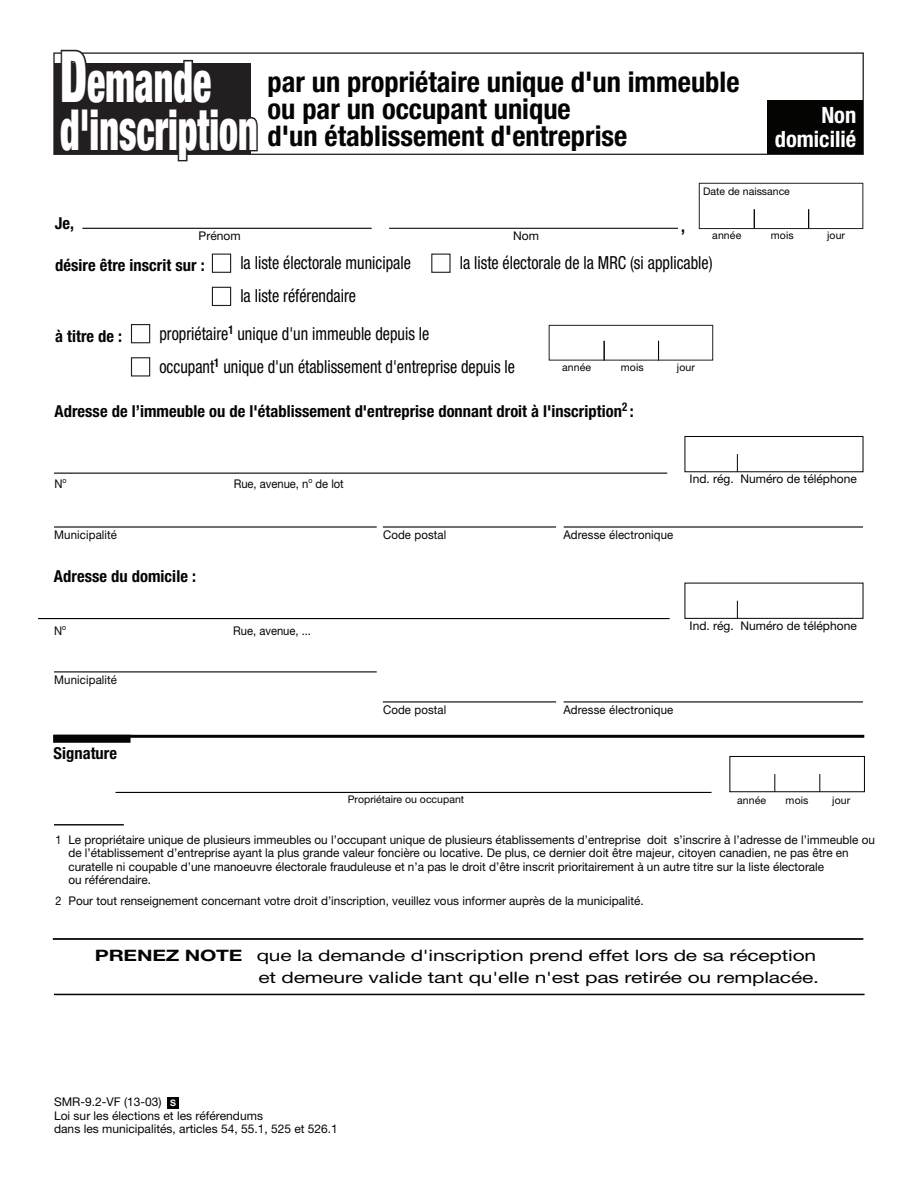
<style>
.page{position:relative;width:918px;height:1188px;background:#fff}
.page>*{position:absolute;margin:0;border:0;box-sizing:border-box;transform-origin:0 0}
.t1{font:900 condensed 56.7px/48px "Helvetica Neue LT Pro";color:#fff;scale:.67 1}
.t2{font:700 condensed 28.5px/27px "Helvetica Neue LT Pro";color:#040503}
.t3{font:700 condensed 22.5px/24px "Helvetica Neue LT Pro";color:#fff;text-align:right}
.t4{font:condensed 18px "Helvetica Neue LT Pro";color:#040503;scale:.9 1}
.t5{font:700 condensed 16.5px "Helvetica Neue LT Pro";letter-spacing:.005em;color:#040503}
.t6{font:15.75px/22.5px "Helvetica Neue LT Pro";letter-spacing:-.01em;color:#040503;text-align:right;scale:1.33 1}
.t7{font:12px/13.5px "Helvetica Neue LT Pro";color:#040503;scale:.9 1}
.t8{font:12px/13.5px "Helvetica Neue LT Pro";color:#040503}
.t9{font:12px "Helvetica Neue LT Pro";color:#040503;scale:.95 1}
.t10{font:12px "Helvetica Neue LT Pro";color:#040503;scale:.93 1}
.t11{font:10.5px "Helvetica Neue LT Pro";color:#040503}
.t12{font:700 9px "Helvetica Neue LT Pro";color:#fff}
.s1{font-size:70.8px}
.s2{font-weight:700}
</style>
<div class="page">
<div style="left:54px;top:63px;width:197px;height:90px;background:#231f20"></div>
<div style="left:53px;top:52px;width:811px;height:103px;border:1px solid #231f20"></div>
<hr style="left:54px;top:824px;width:70px;height:1px;background:#040503">
<hr style="left:53px;top:938px;width:810px;height:2px;background:#040503">
<hr style="left:54px;top:994px;width:810px;height:1px;background:#040503">
<hr style="left:115px;top:792px;width:597px;height:1px;background:#040503">
<hr style="left:54px;top:735px;width:810px;height:3px;background:#040503">
<div style="left:54px;top:736px;width:76px;height:6px;background:#040503"></div>
<div style="left:53px;top:735px;width:78px;height:8px;border:2px solid #040503"></div>
<div style="left:730px;top:756px;width:135px;height:36px;border:1px solid #040503"></div>
<svg style="left:774px;top:774px;width:1px;height:18px"></svg>
<svg style="left:819px;top:774px;width:1px;height:18px"></svg>
<hr style="left:82px;top:228px;width:290px;height:1px;background:#040503">
<hr style="left:389px;top:228px;width:289px;height:1px;background:#040503">
<div style="left:131px;top:324px;width:19px;height:19px;border:1px solid #231f20"></div>
<div style="left:212px;top:254px;width:19px;height:19px;border:1px solid #231f20"></div>
<div style="left:431px;top:254px;width:20px;height:19px;border:1px solid #231f20"></div>
<div style="left:212px;top:287px;width:19px;height:19px;border:1px solid #231f20"></div>
<div style="left:131px;top:357px;width:19px;height:20px;border:1px solid #231f20"></div>
<svg style="left:754px;top:209px;width:1px;height:18px"></svg>
<svg style="left:808px;top:209px;width:1px;height:18px"></svg>
<div style="left:699px;top:183px;width:164px;height:46px;border:1px solid #231f20"></div>
<svg style="left:604px;top:341px;width:1px;height:20px"></svg>
<svg style="left:658px;top:341px;width:1px;height:20px"></svg>
<div style="left:549px;top:325px;width:164px;height:35px;border:1px solid #231f20"></div>
<hr style="left:38px;top:618px;width:632px;height:1px;background:#040503">
<hr style="left:54px;top:473px;width:613px;height:1px;background:#040503">
<div style="left:685px;top:436px;width:178px;height:36px;border:1px solid #040503"></div>
<svg style="left:737px;top:454px;width:1px;height:18px"></svg>
<div style="left:685px;top:583px;width:178px;height:36px;border:1px solid #040503"></div>
<svg style="left:737px;top:601px;width:1px;height:17px"></svg>
<hr style="left:564px;top:526px;width:299px;height:2px;background:#040503">
<hr style="left:54px;top:526px;width:323px;height:2px;background:#040503">
<hr style="left:54px;top:671px;width:323px;height:1px;background:#040503">
<hr style="left:383px;top:526px;width:173px;height:2px;background:#040503">
<hr style="left:564px;top:701px;width:299px;height:1px;background:#040503">
<hr style="left:383px;top:701px;width:173px;height:1px;background:#040503">
<div style="left:768px;top:101px;width:95px;height:53px;background:#040503"></div>
<div style="left:168px;top:1098px;width:11px;height:11px;background:#040503"></div>
<h1 class="t1" style="left:60px;top:59px;width:296px"><span class="s1">D</span>emande d'inscription</h1>
<h2 class="t2" style="left:268px;top:72px;width:473px">par un propriétaire unique d'un immeuble ou par un occupant unique<br>d'un établissement d'entreprise</h2>
<h3 class="t3" style="left:775px;top:105px;width:83px">Non domicilié</h3>
<p class="t11" style="left:703px;top:188px;width:88px">Date de naissance</p>
<p class="t11" style="left:712px;top:232px;width:31px">année</p>
<p class="t11" style="left:771px;top:232px;width:24px">mois</p>
<p class="t11" style="left:827px;top:232px;width:20px">jour</p>
<h3 class="t5" style="left:55px;top:217px;width:21px">Je,</h3>
<h3 class="t5" style="left:681px;top:220px;width:5px">,</h3>
<p class="t8" style="left:199px;top:230px;width:44px">Prénom</p>
<p class="t8" style="left:513px;top:230px;width:27px">Nom</p>
<h3 class="t5" style="left:55px;top:260px;width:151px">désire être inscrit sur :</h3>
<h3 class="t4" style="left:240px;top:252px;width:191px">la liste électorale municipale</h3>
<h3 class="t4" style="left:460px;top:252px;width:283px">la liste électorale de la MRC (si applicable)</h3>
<h3 class="t4" style="left:240px;top:286px;width:130px">la liste référendaire</h3>
<h3 class="t5" style="left:55px;top:330px;width:69px">à titre de :</h3>
<h3 class="t4" style="left:159px;top:323px;width:301px">propriétaire<sup>1</sup> unique d'un immeuble depuis le</h3>
<h3 class="t4" style="left:159px;top:357px;width:397px">occupant<sup>1</sup> unique d'un établissement d'entreprise depuis le</h3>
<p class="t11" style="left:562px;top:363px;width:31px">année</p>
<p class="t11" style="left:621px;top:363px;width:24px">mois</p>
<p class="t11" style="left:677px;top:363px;width:20px">jour</p>
<h3 class="t5" style="left:55px;top:405px;width:581px">Adresse de l’immeuble ou de l'établissement d'entreprise donnant droit à l'inscription<sup>2</sup> :</h3>
<p class="t10" style="left:54px;top:479px;width:15px">N<sup>o</sup></p>
<p class="t10" style="left:234px;top:479px;width:120px">Rue, avenue, n<sup>o</sup> de lot</p>
<p class="t9" style="left:54px;top:530px;width:68px">Municipalité</p>
<p class="t9" style="left:563px;top:530px;width:117px">Adresse électronique</p>
<p class="t9" style="left:383px;top:530px;width:68px">Code postal</p>
<h3 class="t5" style="left:54px;top:570px;width:144px">Adresse du domicile :</h3>
<p class="t10" style="left:54px;top:626px;width:15px">N<sup>o</sup></p>
<p class="t10" style="left:233px;top:626px;width:85px">Rue, avenue, ...</p>
<p class="t9" style="left:54px;top:675px;width:68px">Municipalité</p>
<h3 class="t5" style="left:53px;top:747px;width:65px">Signature</h3>
<p class="t9" style="left:383px;top:705px;width:68px">Code postal</p>
<p class="t9" style="left:563px;top:705px;width:117px">Adresse électronique</p>
<p class="t11" style="left:348px;top:796px;width:118px">Propriétaire ou occupant</p>
<p class="t8" style="left:690px;top:473px;width:169px">Ind. rég. Numéro de téléphone</p>
<p class="t8" style="left:690px;top:620px;width:169px">Ind. rég. Numéro de téléphone</p>
<p class="t11" style="left:737px;top:796px;width:31px">année</p>
<p class="t11" style="left:786px;top:796px;width:24px">mois</p>
<p class="t11" style="left:832px;top:796px;width:20px">jour</p>
<p class="t7" style="left:68px;top:834px;width:898px;text-indent:-13px">1 Le propriétaire unique de plusieurs immeubles ou l’occupant unique de plusieurs établissements d’entreprise doit s’inscrire à l’adresse de l’immeuble ou de l’établissement d’entreprise ayant la plus grande valeur foncière ou locative. De plus, ce dernier doit être majeur, citoyen canadien, ne pas être en curatelle ni coupable d’une manoeuvre électorale frauduleuse et n’a pas le droit d’être inscrit prioritairement à un autre titre sur la liste électorale<br>ou référendaire.</p>
<p class="t7" style="left:55px;top:896px;width:655px">2 Pour tout renseignement concernant votre droit d’inscription, veuillez vous informer auprès de la municipalité.</p>
<h3 class="t6" style="left:95px;top:946px;width:546px"><span class="s2">PRENEZ NOTE</span> que la demande d'inscription prend effet lors de sa réception et demeure valide tant qu'elle n'est pas retirée ou remplacée.</h3>
<p class="t8" style="left:54px;top:1096px;width:285px">SMR-9.2-VF (13-03)<br>Loi sur les élections et les référendums<br>dans les municipalités, articles 54, 55.1, 525 et 526.1</p>
<p class="t12" style="left:170px;top:1098px;width:7px">S</p>
</div>
